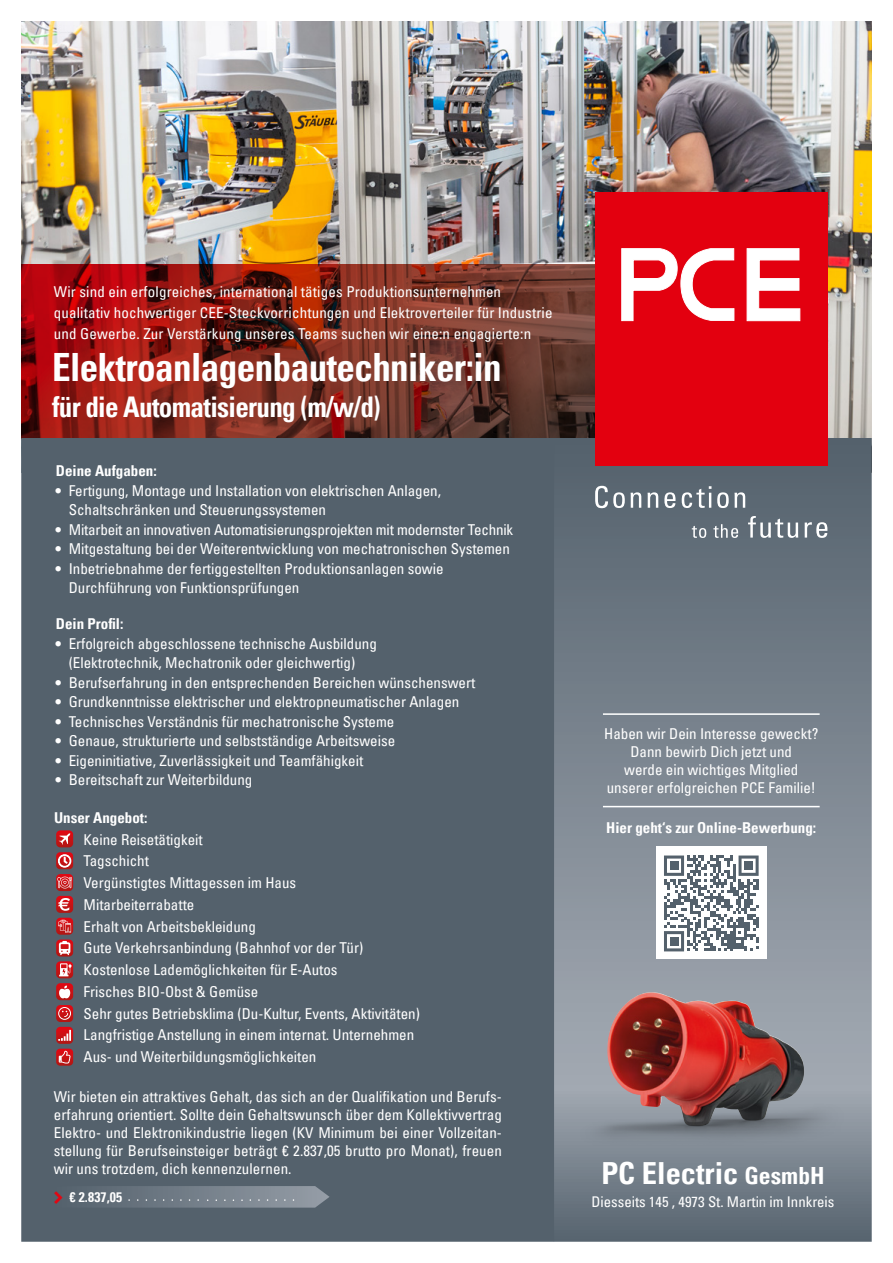
<style>
.page{position:relative;width:893px;height:1263px;background:#fff}
.page>*{position:absolute;margin:0;border:0;box-sizing:border-box;transform-origin:0 0}
.t1{font:700 condensed 39px "Univers LT Pro";letter-spacing:-.015em;color:#fff;scale:.95 1}
.t2{font:700 condensed 30.45px "Univers LT Pro";color:#fff}
.t3{font:700 condensed 28.5px "Univers LT Pro";letter-spacing:-.025em;color:#fff;scale:.95 1}
.t4{font:condensed 15px/21.8px "Univers LT Pro";color:#fff}
.t5{font:700 condensed 15px "Univers LT Pro";color:#fff}
.t6{font:condensed 14.85px "Univers LT Pro";color:#fff}
.t7{font:700 condensed 13.65px "Univers LT Pro";color:#fff}
.s1{font-size:23.7px}
</style>
<div class="page">
<img style="left:21px;top:21px;width:851px;height:417px">
<svg style="left:21px;top:265px;width:574px;height:173px;background:#7e281f"></svg>
<svg style="left:554px;top:438px;width:318px;height:804px;background:#76818b"></svg>
<div style="left:21px;top:438px;width:533px;height:804px;background:#54616c"></div>
<div style="left:595px;top:192px;width:232px;height:274px;background:#e3000f"></div>
<svg style="left:595px;top:486px;width:150px;height:22px"></svg>
<svg style="left:748px;top:516px;width:79px;height:22px"></svg>
<svg style="left:692px;top:524px;width:46px;height:14px"></svg>
<svg style="left:746px;top:248px;width:55px;height:74px"></svg>
<svg style="left:621px;top:248px;width:114px;height:73px"></svg>
<img style="left:580px;top:992px;width:264px;height:154px">
<img style="left:606px;top:992px;width:199px;height:133px">
<hr style="left:603px;top:806px;width:217px;height:1px;background:#fff">
<hr style="left:603px;top:713px;width:217px;height:2px;background:#fff">
<div style="left:656px;top:847px;width:111px;height:112px;background:#fff"></div>
<svg style="left:664px;top:855px;width:95px;height:96px"></svg>
<div style="left:670px;top:861px;width:8px;height:9px;background:#54616c"></div>
<div style="left:744px;top:861px;width:9px;height:9px;background:#54616c"></div>
<div style="left:670px;top:937px;width:8px;height:9px;background:#54616c"></div>
<svg style="left:56px;top:810px;width:17px;height:256px;background:#ad5156"></svg>
<svg style="left:52px;top:1186px;width:278px;height:21px;background:#727d87"></svg>
<p class="t4" style="left:54px;top:281px;width:500px;line-height:21px">Wir sind ein erfolgreiches, international tätiges Produktionsunternehmen qualitativ hochwertiger CEE-Steckvorrichtungen und Elektroverteiler für Industrie und Gewerbe. Zur Verstärkung unseres Teams suchen wir eine:n engagierte:n</p>
<h1 class="t1" style="left:52px;top:343px;width:475px">Elektroanlagenbautechniker:in</h1>
<h3 class="t3" style="left:52px;top:389px;width:347px">für die Automatisierung (m/w/d)</h3>
<p class="t5" style="left:56px;top:462px;width:102px">Deine Aufgaben:</p>
<p class="t4" style="left:69px;top:480px;width:374px;line-height:19.5px;text-indent:-13px">• Fertigung, Montage und Installation von elektrischen Anlagen,<br>Schaltschränken und Steuerungssystemen</p>
<p class="t4" style="left:56px;top:518px;width:459px">• Mitarbeit an innovativen Automatisierungsprojekten mit modernster Technik</p>
<p class="t4" style="left:56px;top:537px;width:455px">• Mitgestaltung bei der Weiterentwicklung von mechatronischen Systemen</p>
<p class="t4" style="left:69px;top:558px;width:376px;line-height:19.5px;text-indent:-13px">• Inbetriebnahme der fertiggestellten Produktionsanlagen sowie<br>Durchführung von Funktionsprüfungen</p>
<p class="t5" style="left:56px;top:615px;width:69px">Dein Profil:</p>
<p class="t4" style="left:56px;top:633px;width:323px;line-height:19.5px;text-align:center">• Erfolgreich abgeschlossene technische Ausbildung (Elektrotechnik, Mechatronik oder gleichwertig)</p>
<p class="t4" style="left:56px;top:671px;width:421px">• Berufserfahrung in den entsprechenden Bereichen wünschenswert</p>
<p class="t4" style="left:56px;top:690px;width:405px">• Grundkenntnisse elektrischer und elektropneumatischer Anlagen</p>
<p class="t4" style="left:56px;top:710px;width:340px">• Technisches Verständnis für mechatronische Systeme</p>
<p class="t4" style="left:56px;top:729px;width:341px">• Genaue, strukturierte und selbstständige Arbeitsweise</p>
<p class="t4" style="left:56px;top:749px;width:309px">• Eigeninitiative, Zuverlässigkeit und Teamfähigkeit</p>
<p class="t4" style="left:56px;top:768px;width:198px">• Bereitschaft zur Weiterbildung</p>
<p class="t5" style="left:54px;top:808px;width:95px">Unser Angebot:</p>
<p class="t4" style="left:84px;top:828px;width:338px">Keine Reisetätigkeit<br>Tagschicht<br>Vergünstigtes Mittagessen im Haus<br>Mitarbeiterrabatte<br>Erhalt von Arbeitsbekleidung<br>Gute Verkehrsanbindung (Bahnhof vor der Tür)<br>Kostenlose Lademöglichkeiten für E-Autos<br>Frisches BIO-Obst &amp; Gemüse<br>Sehr gutes Betriebsklima (Du-Kultur, Events, Aktivitäten)<br>Langfristige Anstellung in einem internat. Unternehmen Aus- und Weiterbildungsmöglichkeiten</p>
<p class="t4" style="left:54px;top:1087px;width:450px;line-height:18px;text-align:justify">Wir bieten ein attraktives Gehalt, das sich an der Qualifikation und Berufs&shy;erfahrung orientiert. Sollte dein Gehaltswunsch über dem Kollektivvertrag Elektro- und Elektronikindustrie liegen (KV Minimum bei einer Vollzeitan&shy;stellung für Berufseinsteiger beträgt € 2.837,05 brutto pro Monat), freuen wir uns trotzdem, dich kennenzulernen.</p>
<p class="t7" style="left:69px;top:1188px;width:54px">€ 2.837,05</p>
<p class="t4" style="left:604px;top:724px;width:216px;line-height:18px;text-align:center">Haben wir Dein Interesse geweckt?<br>Dann bewirb Dich jetzt und<br>werde ein wichtiges Mitglied unserer erfolgreichen PCE Familie!</p>
<p class="t5" style="left:606px;top:819px;width:211px">Hier geht‘s zur Online-Bewerbung:</p>
<h2 class="t2" style="left:601px;top:1154px;width:225px">PC Electric <span class="s1">GesmbH</span></h2>
<p class="t6" style="left:591px;top:1192px;width:244px">Diesseits 145 , 4973 St. Martin im Innkreis</p>
</div>
